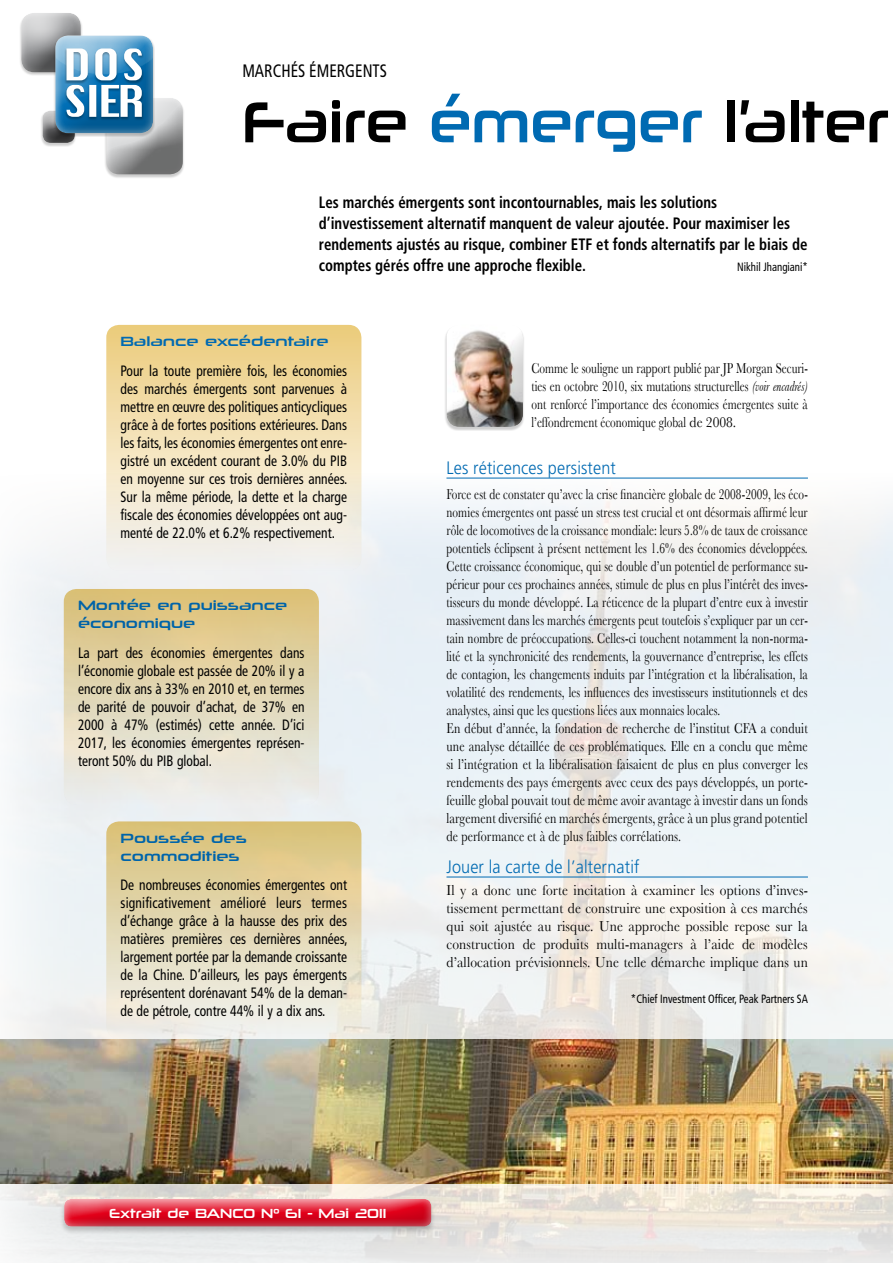
<style>
.page{position:relative;width:893px;height:1263px;background:#fff}
.page>*{position:absolute;margin:0;border:0;box-sizing:border-box;transform-origin:0 0}
.Titre{font:58.5px "Neuropolitical Rg";color:#000;scale:.9 1}
.Intertitre{font:300 18px "Frutiger";letter-spacing:.01em;color:#006ab2;scale:.9 1}
.Surtitre{font:condensed 18px "Frutiger";color:#000;scale:.9 1}
.Chapeau{font:700 condensed 16.5px/21px "Frutiger";color:#000;scale:.9 1}
.Texte{font:15px/18px "Baskerville";letter-spacing:.01em;color:#000;text-align:justify;scale:.75 1}
.t1{font:condensed 15px/18px "Frutiger";color:#000;text-align:justify;scale:.9 1}
.Texte-2{font:15px/18px "Baskerville";letter-spacing:.01em;color:#000;text-align:justify;scale:.8 1}
.Texte-3{font:15px/18px "Baskerville";letter-spacing:.01em;color:#000;text-align:justify;scale:.9 1}
.t2{font:13.5px/18px "Neuropolitical Rg";color:#006ab2;scale:1.11 1}
.Normal_e{font:13.35px "Neuropolitical Rg";color:#fff}
.Description_auteur{font:condensed 12px "Frutiger";color:#000;scale:.9 1}
.Chapeau-2{font:condensed 12px "Frutiger";color:#000;scale:.9 1}
.s1{color:#006ab2}
.s2{font-style:italic}
</style>
<div class="page">
<img style="left:0;top:473px;width:893px;height:790px">
<img style="left:0;top:1039px;width:893px;height:144px">
<hr style="left:446px;top:478px;width:362px;height:1px;background:#006ab2">
<hr style="left:446px;top:877px;width:362px;height:1px;background:#006ab2">
<div style="left:444px;top:325px;width:81px;height:106px;background:#000;opacity:.2"></div>
<div style="left:446px;top:324px;width:79px;height:83px;background:#fff"></div>
<div style="left:446px;top:327px;width:79px;height:102px;background:#000;opacity:.2"></div>
<div style="left:106px;top:325px;width:255px;height:246px;background:linear-gradient(to bottom,#efcf7f,#f4f5f7);border-radius:13px"></div>
<div style="left:64px;top:589px;width:255px;height:216px;background:linear-gradient(to bottom,#dbc076,#eceff3);border-radius:13px"></div>
<div style="left:106px;top:821px;width:255px;height:218px;background:linear-gradient(to bottom,#d9c077,#f0f2f1);border-radius:13px"></div>
<div style="left:41px;top:111px;width:36px;height:36px;background:#000;opacity:.2"></div>
<div style="left:42px;top:110px;width:35px;height:23px;background:#fff;opacity:.75"></div>
<div style="left:42px;top:112px;width:35px;height:33px;background:#000;opacity:.5"></div>
<div style="left:19px;top:13px;width:63px;height:63px;background:#000;opacity:.2"></div>
<div style="left:21px;top:12px;width:61px;height:43px;background:#fff;opacity:.75"></div>
<div style="left:21px;top:15px;width:61px;height:60px;background:#000;opacity:.5"></div>
<div style="left:104px;top:98px;width:81px;height:80px;background:#000;opacity:.2"></div>
<div style="left:106px;top:98px;width:79px;height:53px;background:#fff;opacity:.75"></div>
<div style="left:106px;top:101px;width:79px;height:76px;background:#000;opacity:.5"></div>
<div style="left:53px;top:36px;width:102px;height:101px;background:#000;opacity:.2"></div>
<div style="left:55px;top:35px;width:100px;height:78px;background:#fff;opacity:.7"></div>
<div style="left:55px;top:38px;width:100px;height:97px;background:#000;opacity:.2"></div>
<div style="left:64px;top:85px;width:80px;height:36px;background:#000;opacity:.3"></div>
<div style="left:64px;top:49px;width:80px;height:35px;background:#000;opacity:.3"></div>
<svg style="left:67px;top:48px;width:75px;height:69px"></svg>
<div style="left:59px;top:1198px;width:377px;height:38px;background:#000;opacity:.2"></div>
<div style="left:64px;top:1197px;width:367px;height:30px;background:#000;opacity:.2"></div>
<p class="Surtitre" style="left:242px;top:61px;width:161px">Marchés émergents</p>
<p class="Titre" style="left:242px;top:85px;width:721px">Faire <span class="s1">émerger</span> l’alter</p>
<p class="Chapeau" style="left:319px;top:192px;width:544px">Les marchés émergents sont incontournables, mais les solutions d’investissement alternatif manquent de valeur ajoutée. Pour maximiser les rendements ajustés au risque, combiner ETF et fonds alternatifs par le biais de comptes gérés offre une approche flexible.</p>
<p class="Chapeau-2" style="left:737px;top:260px;width:80px">Nikhil Jhangiani*</p>
<p class="t2" style="left:121px;top:332px;width:189px">Balance excédentaire</p>
<p class="t1" style="left:121px;top:362px;width:254px">Pour la toute première fois, les économies des marchés émergents sont parvenues à mettre en œuvre des politiques anticycliques grâce à de fortes positions extérieures. Dans les faits, les économies émergentes ont enre&shy;gistré un excédent courant de 3.0% du PIB en moyenne sur ces trois dernières années.<br>Sur la même période, la dette et la charge fiscale des économies développées ont aug&shy;menté de 22.0% et 6.2% respectivement.</p>
<p class="t2" style="left:78px;top:596px;width:190px">Montée en puissance économique</p>
<p class="t1" style="left:78px;top:644px;width:253px">La part des économies émergentes dans l’économie globale est passée de 20% il y a encore dix ans à 33% en 2010 et, en termes de parité de pouvoir d’achat, de 37% en 2000 à 47% (estimés) cette année. D’ici 2017, les économies émergentes représen&shy;teront 50% du PIB global.</p>
<p class="t2" style="left:121px;top:829px;width:115px">Poussée des commodities</p>
<p class="t1" style="left:121px;top:876px;width:254px">De nombreuses économies émergentes ont significativement amélioré leurs termes d’échange grâce à la hausse des prix des matières premières ces dernières années, largement portée par la demande croissante de la Chine. D’ailleurs, les pays émergents représentent dorénavant 54% de la deman&shy;de de pétrole, contre 44% il y a dix ans.</p>
<p class="Texte" style="left:531px;top:359px;width:370px">Comme le souligne un rapport publié par JP Morgan Securi&shy;ties en octobre 2010, six mutations structurelles <span class="s2">(voir encadrés) </span>ont renforcé l’importance des économies émergentes suite à l’effondrement économique global de 2008.</p>
<p class="Intertitre" style="left:446px;top:458px;width:190px">Les réticences persistent</p>
<p class="Texte" style="left:446px;top:485px;width:483px">Force est de constater qu’avec la crise financière globale de 2008-2009, les éco&shy;nomies émergentes ont passé un stress test crucial et ont désormais affirmé leur rôle de locomotives de la croissance mondiale: leurs 5.8% de taux de croissance potentiels éclipsent à présent nettement les 1.6% des économies développées.<br>Cette croissance économique, qui se double d’un potentiel de performance su&shy;périeur pour ces prochaines années, stimule de plus en plus l’intérêt des inves&shy;tisseurs du monde développé. La réticence de la plupart d’entre eux à investir massivement dans les marchés émergents peut toutefois s’expliquer par un cer&shy;tain nombre de préoccupations. Celles-ci touchent notamment la non-norma&shy;lité et la synchronicité des rendements, la gouvernance d’entreprise, les effets de contagion, les changements induits par l’intégration et la libéralisation, la volatilité des rendements, les influences des investisseurs institutionnels et des analystes, ainsi que les questions liées aux monnaies locales.</p>
<p class="Texte-2" style="left:446px;top:719px;width:453px">En début d’année, la fondation de recherche de l’institut CFA a conduit une analyse détaillée de ces problématiques. Elle en a conclu que même si l’intégration et la libéralisation faisaient de plus en plus converger les rendements des pays émergents avec ceux des pays développés, un porte&shy;feuille global pouvait tout de même avoir avantage à investir dans un fonds largement diversifié en marchés émergents, grâce à un plus grand potentiel de performance et à de plus faibles corrélations.</p>
<p class="Intertitre" style="left:446px;top:857px;width:216px">Jouer la carte de l’alternatif</p>
<p class="Texte-3" style="left:446px;top:881px;width:403px">Il y a donc une forte incitation à examiner les options d’inves&shy;tissement permettant de construire une exposition à ces marchés qui soit ajustée au risque. Une approche possible repose sur la construction de produits multi-managers à l’aide de modèles d’allocation prévisionnels. Une telle démarche implique dans un</p>
<p class="Description_auteur" style="left:631px;top:992px;width:198px">*Chief Investment Officer, Peak Partners SA</p>
<p class="Normal_e" style="left:109px;top:1205px;width:279px">Extrait de BANCO N° 61 - Mai 2011</p>
</div>
